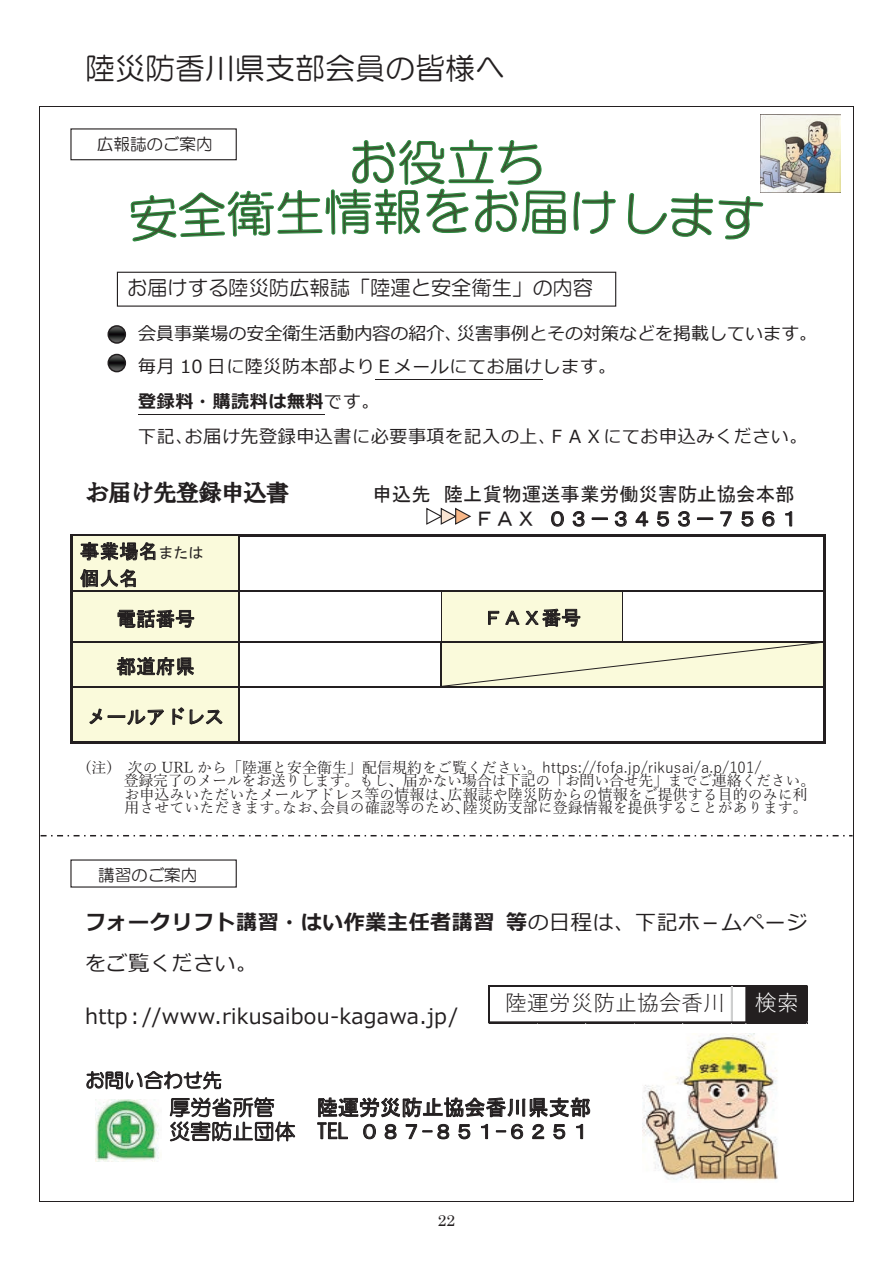
<style>
.page{position:relative;width:893px;height:1263px;background:#fff}
.page>*{position:absolute;margin:0;border:0;box-sizing:border-box;transform-origin:0 0}
.t1{font:30px "HG Maru Gothic MPRO";color:#231f20}
.t2{font:24px "HG Soei Presence EB";letter-spacing:-.06em;color:#231f20}
.t3{font:22.05px "Yu Gothic";letter-spacing:.005em;color:#231f20}
.t4{font:22.05px "Yu Gothic";color:#fff}
.t5{font:21px/41px "Meiryo";letter-spacing:.015em;color:#231f20}
.t6{font:21px/24px "MS Gothic";color:#231f20;text-align:right}
.t7{font:21px "HG Maru Gothic MPRO";color:#231f20}
.t8{font:20.4px "HG Maru Gothic MPRO";color:#231f20}
.t9{font:19.5px/27px "MS Gothic";letter-spacing:.01em;color:#231f20}
.t10{font:19.5px "MS P Gothic";color:#231f20}
.t11{font:19.5px "HG Maru Gothic MPRO";letter-spacing:.01em;color:#231f20}
.t12{font:18px/32.4px "Meiryo";color:#231f20}
.t13{font:18px/35.1px "Meiryo";letter-spacing:.03em;color:#231f20}
.t14{font:16.5px "HG Maru Gothic MPRO";color:#231f20}
.t15{font:15.75px "Century";color:#231f20}
.t16{font:15px/13.5px "Yu Mincho";color:#231f20}
.s1{font-weight:700}
.s2{font-size:15px}
.s3{font-family:"Yu Gothic"}
.s4{font-family:"HG Maru Gothic MPRO"}
</style>
<div class="page">
<img style="left:760px;top:115px;width:81px;height:77px">
<svg style="left:130px;top:139px;width:436px;height:103px"></svg>
<svg style="left:573px;top:190px;width:43px;height:44px"></svg>
<svg style="left:627px;top:192px;width:136px;height:48px"></svg>
<hr style="left:375px;top:379px;width:167px;height:1px;background:#231f20">
<hr style="left:138px;top:414px;width:186px;height:1px;background:#231f20">
<div style="left:746px;top:987px;width:62px;height:36px;background:#231f20"></div>
<hr style="left:490px;top:985px;width:318px;height:2px;background:#231f20">
<hr style="left:489px;top:985px;width:1px;height:38px;background:#231f20">
<hr style="left:731px;top:987px;width:2px;height:35px;background:#cecfcf">
<hr style="left:490px;top:1022px;width:318px;height:1px;background:#231f20">
<div style="left:73px;top:537px;width:166px;height:54px;background:#fafadb"></div>
<hr style="left:71px;top:534px;width:168px;height:3px;background:#231f20">
<hr style="left:241px;top:534px;width:582px;height:3px;background:#231f20">
<hr style="left:71px;top:537px;width:2px;height:54px;background:#231f20">
<hr style="left:239px;top:537px;width:1px;height:54px;background:#231f20">
<hr style="left:823px;top:537px;width:2px;height:54px;background:#231f20">
<div style="left:73px;top:592px;width:166px;height:49px;background:#fafadb"></div>
<div style="left:442px;top:592px;width:180px;height:49px;background:#fafadb"></div>
<hr style="left:71px;top:591px;width:552px;height:1px;background:#231f20">
<hr style="left:623px;top:591px;width:200px;height:1px;background:#231f20">
<hr style="left:71px;top:592px;width:2px;height:49px;background:#231f20">
<hr style="left:239px;top:592px;width:1px;height:49px;background:#231f20">
<hr style="left:441px;top:592px;width:1px;height:49px;background:#231f20">
<hr style="left:622px;top:592px;width:1px;height:49px;background:#231f20">
<hr style="left:823px;top:592px;width:2px;height:49px;background:#231f20">
<div style="left:73px;top:642px;width:166px;height:44px;background:#fafadb"></div>
<hr style="left:71px;top:641px;width:552px;height:1px;background:#231f20">
<hr style="left:71px;top:642px;width:2px;height:44px;background:#231f20">
<hr style="left:239px;top:642px;width:1px;height:44px;background:#231f20">
<svg style="left:441px;top:641px;width:384px;height:45px;background:#e9e9cc"></svg>
<div style="left:73px;top:687px;width:166px;height:54px;background:#fafadb"></div>
<hr style="left:71px;top:686px;width:754px;height:1px;background:#231f20">
<hr style="left:71px;top:687px;width:2px;height:57px;background:#231f20">
<hr style="left:71px;top:741px;width:168px;height:3px;background:#231f20">
<hr style="left:239px;top:687px;width:1px;height:54px;background:#231f20">
<hr style="left:241px;top:741px;width:582px;height:3px;background:#231f20">
<hr style="left:823px;top:687px;width:2px;height:57px;background:#231f20">
<img style="left:96px;top:1099px;width:63px;height:62px">
<img style="left:108px;top:354px;width:17px;height:18px;border-radius:8px">
<div style="left:107px;top:354px;width:19px;height:18px;border:2px solid #231f20;border-radius:50%"></div>
<svg style="left:41px;top:835px;width:812px;height:1px"></svg>
<div style="left:71px;top:129px;width:165px;height:31px;background:#fff"></div>
<div style="left:70px;top:128px;width:167px;height:32px;border:1px solid #231f20"></div>
<img style="left:108px;top:326px;width:17px;height:17px;border-radius:8px">
<div style="left:107px;top:325px;width:19px;height:19px;border:2px solid #231f20;border-radius:50%"></div>
<div style="left:117px;top:272px;width:499px;height:35px;border:1px solid #231f20"></div>
<svg style="left:426px;top:507px;width:45px;height:18px"></svg>
<hr style="left:39px;top:106px;width:815px;height:1px;background:#231f20">
<hr style="left:39px;top:107px;width:1px;height:1094px;background:#231f20">
<hr style="left:853px;top:107px;width:1px;height:1094px;background:#231f20">
<hr style="left:39px;top:1201px;width:815px;height:1px;background:#231f20">
<img style="left:643px;top:1033px;width:135px;height:147px">
<p class="t1" style="left:85px;top:53px;width:421px">陸災防香川県支部会員の皆様へ</p>
<p class="t14" style="left:97px;top:136px;width:117px">広報誌のご案内</p>
<p class="t8" style="left:127px;top:277px;width:467px">お届けする陸災防広報誌「陸運と安全衛生」の内容</p>
<p class="t12" style="left:138px;top:318px;width:680px">会員事業場の安全衛生活動内容の紹介、災害事例とその対策などを掲載しています。毎月 10 日に陸災防本部よりＥメールにてお届けします。</p>
<p class="t13" style="left:138px;top:384px;width:670px"><span class="s1">登録料・購読料は無料</span>です。<br>下記、お届け先登録申込書に必要事項を記入の上、ＦＡＸにてお申込みください。</p>
<p class="t2" style="left:86px;top:480px;width:205px">お届け先登録申込書</p>
<p class="t10" style="left:372px;top:484px;width:423px">申込先 陸上貨物運送事業労働災害防止協会本部</p>
<p class="t6" style="left:473px;top:506px;width:328px">ＦＡＸ０３－３４５３－７５６１</p>
<p class="t9" style="left:80px;top:537px;width:125px">事業場名<span class="s2">または</span>個人名</p>
<p class="t9" style="left:116px;top:605px;width:80px">電話番号</p>
<p class="t9" style="left:483px;top:604px;width:99px">ＦＡＸ番号</p>
<p class="t9" style="left:116px;top:652px;width:80px">都道府県</p>
<p class="t9" style="left:87px;top:702px;width:138px">メールアドレス</p>
<p class="t16" style="left:124px;top:758px;width:693px;text-indent:-39px">(注) 次の URL から「陸運と安全衛生」配信規約をご覧ください。<span class="s3">https://fofa.jp/rikusai/a.p/101/<br></span>登録完了のメールをお送りします。もし、届かない場合は下記の「お問い合せ先」までご連絡ください。お申込みいただいたメールアドレス等の情報は、広報誌や陸災防からの情報をご提供する目的のみに利用させていただきます。なお、会員の確認等のため、陸災防支部に登録情報を提供することがあります。</p>
<p class="t14" style="left:98px;top:866px;width:101px">講習のご案内</p>
<p class="t5" style="left:85px;top:903px;width:723px"><span class="s1">フォークリフト講習・はい作業主任者講習等</span>の日程は、下記ホ－ムページをご覧ください。</p>
<p class="t5" style="left:85px;top:996px;width:374px">http：//www.rikusaibou-kagawa.jp/</p>
<p class="t3" style="left:504px;top:982px;width:222px">陸運労災防止協会香川</p>
<p class="t4" style="left:754px;top:982px;width:45px">検索</p>
<p class="t5" style="left:125px;top:997px;width:23px">︓</p>
<p class="t11" style="left:85px;top:1070px;width:138px">お問い合わせ先</p>
<p class="t7" style="left:169px;top:1096px;width:107px">厚労省所管</p>
<p class="t6" style="left:169px;top:1095px;width:423px">陸運労災防止協会香川県支部<br><span class="s4">災害防止団体</span> TEL ０８７-８５１-６２５１</p>
<p class="t15" style="left:438px;top:1207px;width:19px">22</p>
</div>
